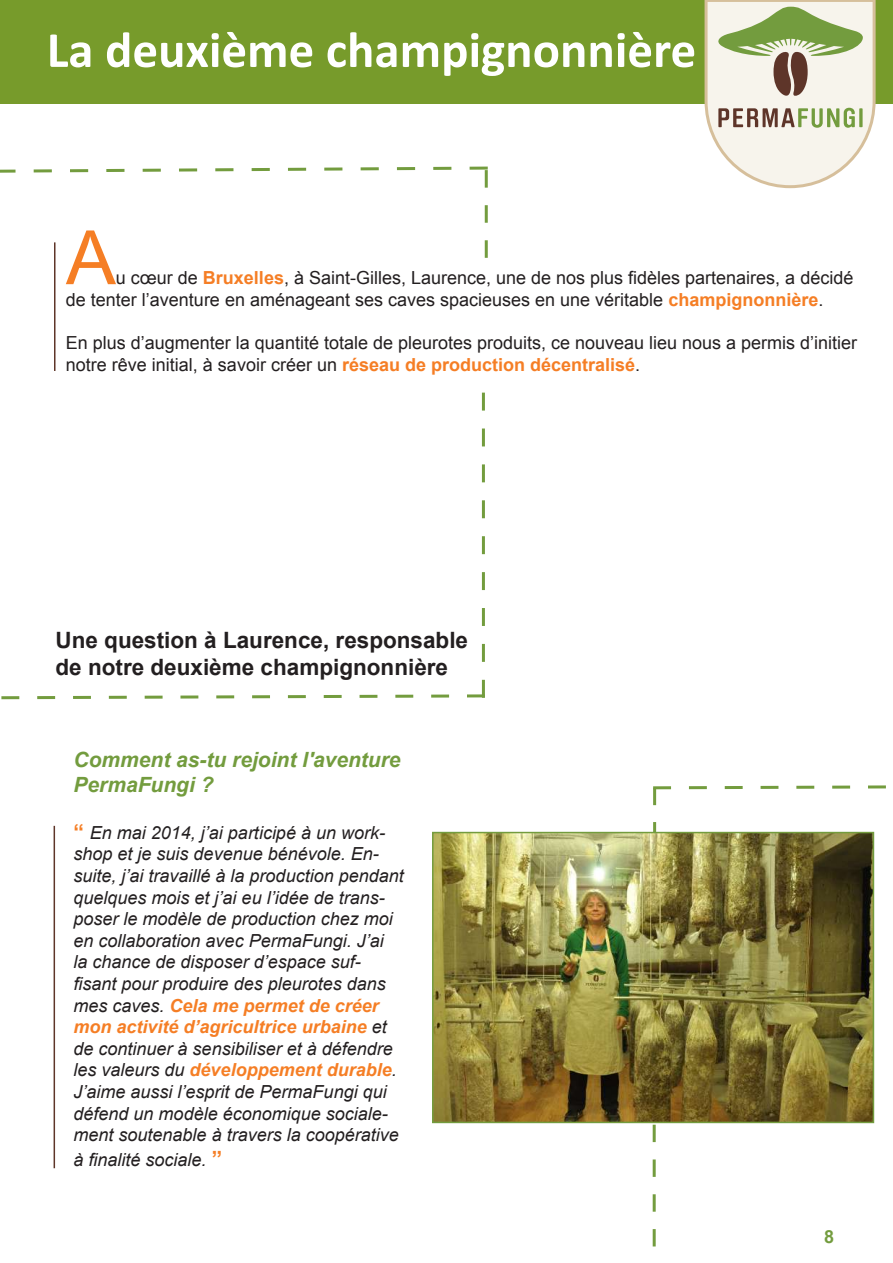
<style>
.page{position:relative;width:893px;height:1263px;background:#fff}
.page>*{position:absolute;margin:0;border:0;box-sizing:border-box;transform-origin:0 0}
.t1{font:75px "Arial";color:#f57e25}
.t2{font:700 51px "Calibri";color:#fff}
.t3{font:700 22.5px/27px "Arial";color:#231f20}
.t4{font:italic 700 21px/25.2px "Arial";color:#739c3e}
.t5{font:italic 18px/21.6px "Arial";color:#231f20}
.t6{font:18px/21.6px "Arial";color:#231f20}
.t7{font:700 18px "Arial";color:#739c3e}
.s1{font-weight:700;color:#f57e25}
.s2{font-weight:700;font-style:normal;font-size:21px;color:#f57e25}
</style>
<div class="page">
<hr style="left:54px;top:242px;width:2px;height:129px;background:#5e3529">
<img style="left:435px;top:835px;width:436px;height:285px">
<div style="left:432px;top:832px;width:442px;height:291px;border:2px solid #739c3e"></div>
<hr style="left:54px;top:826px;width:1px;height:342px;background:#5e3529">
<svg style="left:1px;top:393px;width:484px;height:307px"></svg>
<svg style="left:650px;top:785px;width:236px;height:155px"></svg>
<svg style="left:653px;top:1125px;width:3px;height:122px"></svg>
<svg style="left:0;top:166px;width:488px;height:92px"></svg>
<div style="left:0;top:0;width:893px;height:103px;background:#779b2b"></div>
<svg style="left:703px;top:0;width:174px;height:189px"></svg>
<h2 class="t2" style="left:47px;top:17px;width:651px">La deuxième champignonnière</h2>
<h1 class="t1" style="left:66px;top:209px;width:52px">A</h1>
<p class="t6" style="left:66px;top:267px;width:789px;text-indent:50px">u cœur de <span class="s1">Bruxelles</span>, à Saint-Gilles, Laurence, une de nos plus fidèles partenaires, a décidé de tenter l’aventure en aménageant ses caves spacieuses en une véritable <span class="s1">champignonnière</span>.</p>
<p class="t6" style="left:66px;top:332px;width:793px">En plus d’augmenter la quantité totale de pleurotes produits, ce nouveau lieu nous a permis d’initier notre rêve initial, à savoir créer un <span class="s1">réseau de production décentralisé</span>.</p>
<p class="t3" style="left:56px;top:627px;width:414px">Une question à Laurence, responsable de notre deuxième champignonnière</p>
<p class="t4" style="left:74px;top:747px;width:329px">Comment as-tu rejoint l'aventure<br>PermaFungi ?</p>
<p class="t5" style="left:74px;top:822px;width:332px"><span class="s2">“</span> En mai 2014, j’ai participé à un work&shy;shop et je suis devenue bénévole. En&shy;suite, j’ai travaillé à la production pendant quelques mois et j’ai eu l’idée de trans&shy;poser le modèle de production chez moi en collaboration avec PermaFungi. J’ai<br>la chance de disposer d’espace suf&shy;fisant pour produire des pleurotes dans mes caves. <span class="s1">Cela me permet de créer mon activité d’agricultrice urbaine</span> et de continuer à sensibiliser et à défendre les valeurs du <span class="s1">développement durable</span>.<br>J’aime aussi l’esprit de PermaFungi qui défend un modèle économique sociale&shy;ment soutenable à travers la coopérative</p>
<p class="t5" style="left:74px;top:1149px;width:150px">à finalité sociale. <span class="s2">”</span></p>
<p class="t7" style="left:824px;top:1224px;width:12px">8</p>
</div>
